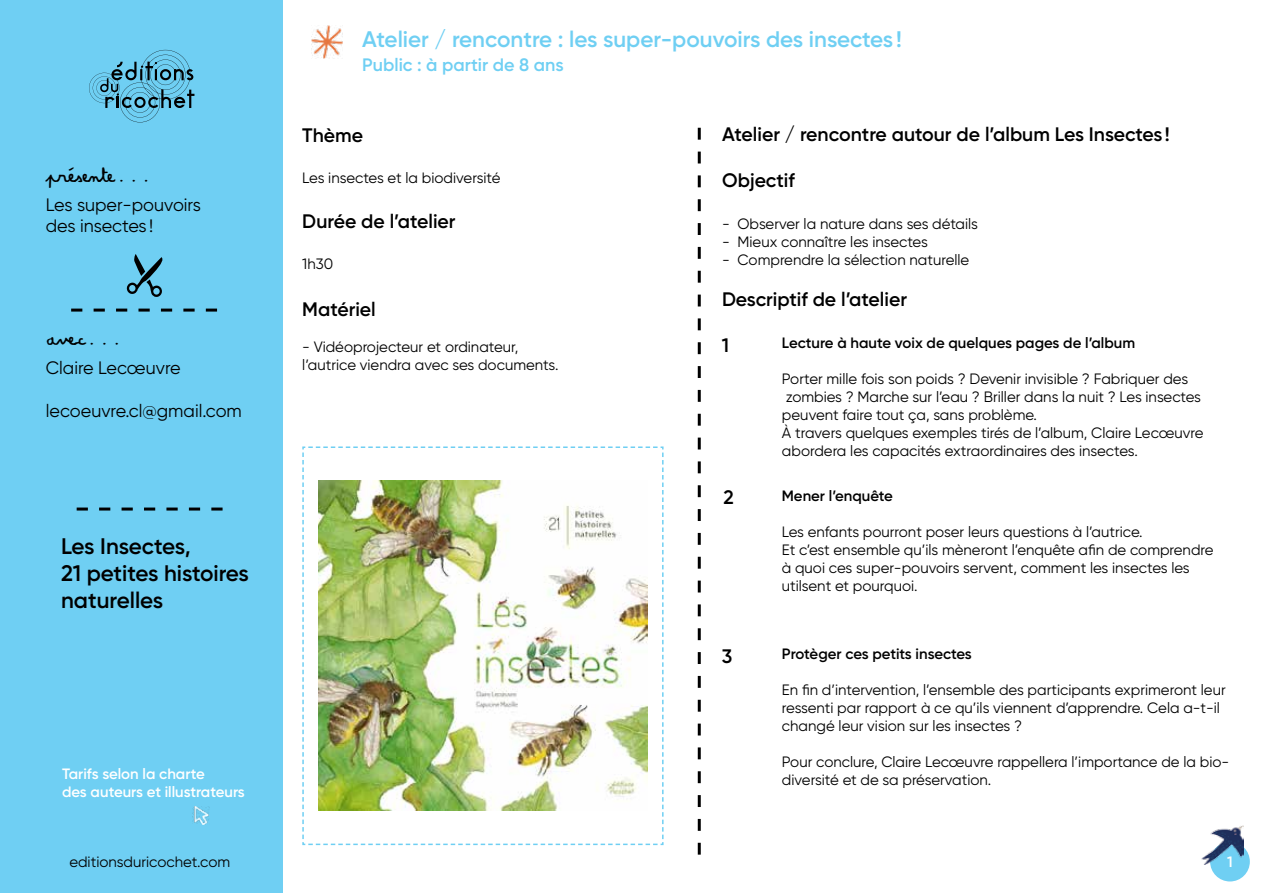
<style>
.page{position:relative;width:1263px;height:893px;background:#fff}
.page>*{position:absolute;margin:0;border:0;box-sizing:border-box;transform-origin:0 0}
.t1{font:600 22.5px "Gilroy";color:#6fcff3}
.t2{font:600 22.5px/27px "Gilroy";letter-spacing:-.005em;color:#000}
.t3{font:21.45px "Amandine";color:#000}
.t4{font:600 19.5px "Gilroy";color:#000}
.t5{font:18px/21.6px "Gilroy";color:#000}
.t6{font:600 18px "Gilroy";color:#6fcff3}
.t7{font:15px/18px "Gilroy";color:#000}
.t8{font:600 15px "Gilroy";color:#000}
.t9{font:600 15px/18px "Gilroy";color:#fff}
</style>
<div class="page">
<div style="left:0;top:0;width:282px;height:893px;background:#6fcff3"></div>
<svg style="left:698px;top:128px;width:3px;height:727px"></svg>
<svg style="left:71px;top:309px;width:146px;height:3px"></svg>
<svg style="left:77px;top:507px;width:146px;height:3px"></svg>
<svg style="left:89px;top:50px;width:105px;height:72px"></svg>
<img style="left:193px;top:807px;width:17px;height:18px">
<img style="left:302px;top:446px;width:362px;height:400px">
<div style="left:1210px;top:842px;width:40px;height:39px;background:#6fcff3;border-radius:50%"></div>
<img style="left:1201px;top:826px;width:43px;height:38px">
<svg style="left:127px;top:254px;width:36px;height:43px"></svg>
<img style="left:312px;top:26px;width:31px;height:32px">
<h2 class="t3" style="left:46px;top:160px;width:107px">présente...</h2>
<p class="t5" style="left:46px;top:193px;width:157px">Les super-pouvoirs des insectes !</p>
<h2 class="t3" style="left:46px;top:323px;width:77px">avec...</h2>
<p class="t5" style="left:46px;top:357px;width:136px">Claire Lecœuvre</p>
<p class="t5" style="left:46px;top:400px;width:197px">lecoeuvre.cl@gmail.com</p>
<h1 class="t2" style="left:61px;top:533px;width:189px">Les Insectes,<br>21 petites histoires naturelles</h1>
<p class="t9" style="left:62px;top:765px;width:184px">Tarifs selon la charte<br>des auteurs et illustrateurs</p>
<p class="t7" style="left:69px;top:852px;width:162px">editionsduricochet.com</p>
<h1 class="t1" style="left:362px;top:25px;width:541px">Atelier / rencontre : les super-pouvoirs des insectes !</h1>
<p class="t6" style="left:362px;top:54px;width:203px">Public : à partir de 8 ans</p>
<h3 class="t4" style="left:302px;top:123px;width:62px">Thème</h3>
<p class="t7" style="left:302px;top:169px;width:200px">Les insectes et la biodiversité</p>
<h3 class="t4" style="left:302px;top:209px;width:155px">Durée de l’atelier</h3>
<p class="t7" style="left:302px;top:255px;width:32px">1h30</p>
<h3 class="t4" style="left:302px;top:297px;width:75px">Matériel</h3>
<p class="t7" style="left:302px;top:338px;width:258px">- Vidéoprojecteur et ordinateur, l’autrice viendra avec ses documents.</p>
<h3 class="t4" style="left:722px;top:122px;width:449px">Atelier / rencontre autour de l’album Les Insectes !</h3>
<h3 class="t4" style="left:722px;top:168px;width:74px">Objectif</h3>
<p class="t7" style="left:722px;top:214px;width:257px">- Observer la nature dans ses détails</p>
<p class="t7" style="left:722px;top:232px;width:207px">- Mieux connaître les insectes</p>
<p class="t7" style="left:722px;top:250px;width:249px">- Comprendre la sélection naturelle</p>
<h3 class="t4" style="left:722px;top:287px;width:186px">Descriptif de l’atelier</h3>
<h3 class="t4" style="left:722px;top:333px;width:9px">1</h3>
<p class="t8" style="left:782px;top:334px;width:355px">Lecture à haute voix de quelques pages de l’album</p>
<p class="t7" style="left:782px;top:370px;width:423px">Porter mille fois son poids ? Devenir invisible ? Fabriquer des zombies ? Marche sur l’eau ? Briller dans la nuit ? Les insectes peuvent faire tout ça, sans problème.<br>À travers quelques exemples tirés de l’album, Claire Lecœuvre abordera les capacités extraordinaires des insectes.</p>
<p class="t8" style="left:782px;top:486px;width:113px">Mener l’enquête</p>
<p class="t7" style="left:782px;top:523px;width:433px">Les enfants pourront poser leurs questions à l’autrice.<br>Et c’est ensemble qu’ils mèneront l’enquête afin de comprendre à quoi ces super-pouvoirs servent, comment les insectes les utilsent et pourquoi.</p>
<h3 class="t4" style="left:723px;top:485px;width:12px">2</h3>
<h3 class="t4" style="left:722px;top:644px;width:12px">3</h3>
<p class="t8" style="left:782px;top:644px;width:191px">Protèger ces petits insectes</p>
<p class="t7" style="left:782px;top:681px;width:445px">En fin d’intervention, l’ensemble des participants exprimeront leur ressenti par rapport à ce qu’ils viennent d’apprendre. Cela a-t-il changé leur vision sur les insectes ?</p>
<p class="t7" style="left:782px;top:753px;width:449px">Pour conclure, Claire Lecœuvre rappellera l’importance de la bio&shy;diversité et de sa préservation.</p>
<p class="t9" style="left:1227px;top:852px;width:7px">1</p>
</div>
